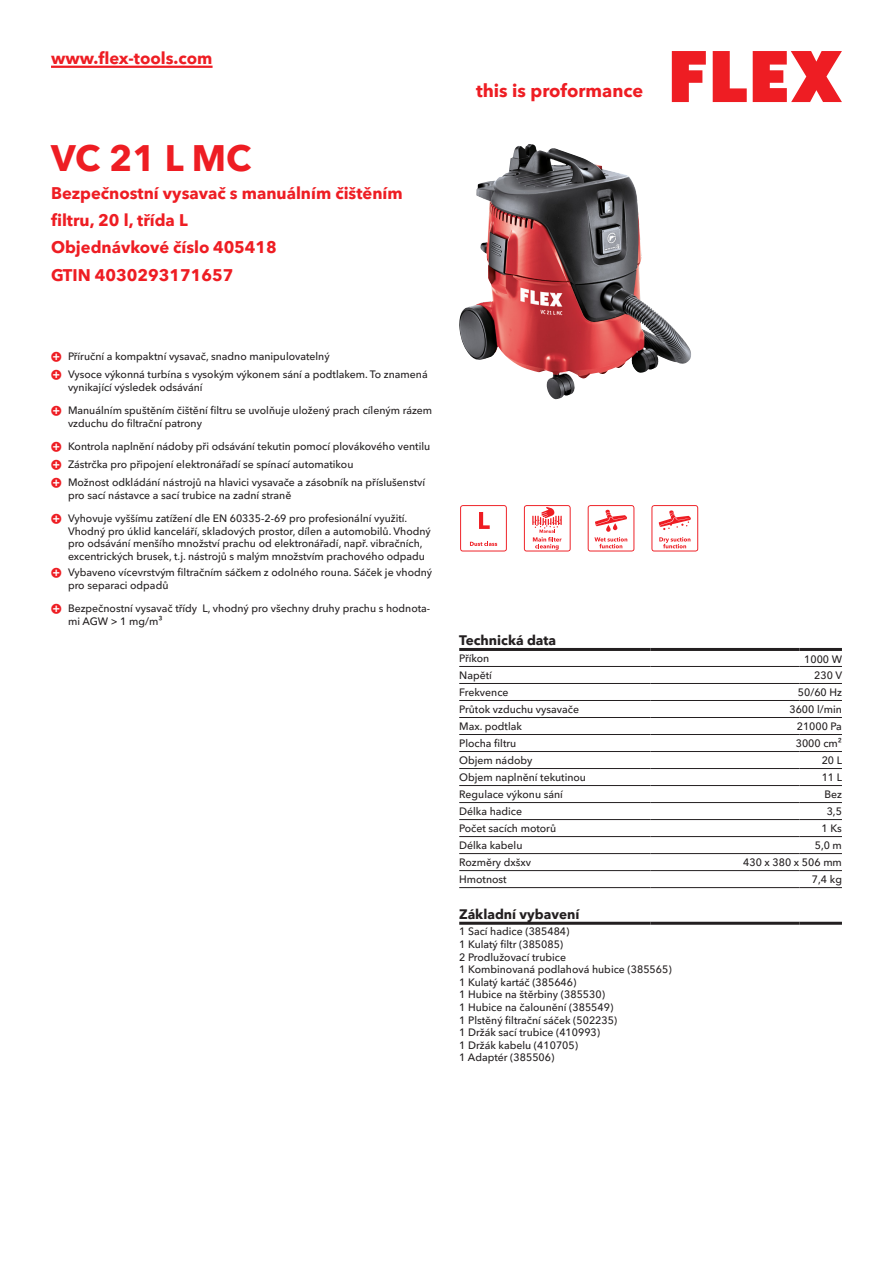
<style>
.page{position:relative;width:893px;height:1263px;background:#fff}
.page>*{position:absolute;margin:0;border:0;box-sizing:border-box;transform-origin:0 0}
.CB_AF_Product-name{font:700 36px "Avenir Next W1 G";color:#ee1d23}
.t1{font:700 18px "Avenir Next W1 G";color:#ee1d23}
.CB_AF_Product-short{font:700 16.5px/27px "Avenir Next W1 G";color:#ee1d23}
.CB_AF_Order-number{font:700 16.5px "Avenir Next W1 G";color:#ee1d23}
.CB_AF_Table-headline{font:700 13.5px "Avenir Next W1 G";color:#231f20}
.CB_AF_Table-specific{font:500 10.5px/12.6px "Avenir Next W1 G";color:#231f20}
</style>
<div class="page">
<svg style="left:672px;top:51px;width:34px;height:51px"></svg>
<svg style="left:713px;top:51px;width:34px;height:51px"></svg>
<svg style="left:753px;top:51px;width:89px;height:51px"></svg>
<hr style="left:51px;top:66px;width:162px;height:2px;background:#ee1d23">
<img style="left:459px;top:144px;width:200px;height:255px">
<hr style="left:459px;top:666px;width:192px;height:1px;background:#231f20">
<hr style="left:651px;top:666px;width:148px;height:1px;background:#231f20">
<hr style="left:799px;top:666px;width:43px;height:1px;background:#231f20">
<hr style="left:459px;top:683px;width:192px;height:1px;background:#231f20">
<hr style="left:651px;top:683px;width:148px;height:1px;background:#231f20">
<hr style="left:799px;top:683px;width:43px;height:1px;background:#231f20">
<hr style="left:459px;top:700px;width:192px;height:1px;background:#231f20">
<hr style="left:651px;top:700px;width:148px;height:1px;background:#231f20">
<hr style="left:799px;top:700px;width:43px;height:1px;background:#231f20">
<hr style="left:459px;top:717px;width:192px;height:1px;background:#231f20">
<hr style="left:651px;top:717px;width:148px;height:1px;background:#231f20">
<hr style="left:799px;top:717px;width:43px;height:1px;background:#231f20">
<hr style="left:459px;top:734px;width:192px;height:1px;background:#231f20">
<hr style="left:651px;top:734px;width:148px;height:1px;background:#231f20">
<hr style="left:799px;top:734px;width:43px;height:1px;background:#231f20">
<hr style="left:459px;top:751px;width:192px;height:1px;background:#231f20">
<hr style="left:651px;top:751px;width:148px;height:1px;background:#231f20">
<hr style="left:799px;top:751px;width:43px;height:1px;background:#231f20">
<hr style="left:459px;top:768px;width:192px;height:1px;background:#231f20">
<hr style="left:651px;top:768px;width:148px;height:1px;background:#231f20">
<hr style="left:799px;top:768px;width:43px;height:1px;background:#231f20">
<hr style="left:459px;top:785px;width:192px;height:1px;background:#231f20">
<hr style="left:651px;top:785px;width:148px;height:1px;background:#231f20">
<hr style="left:799px;top:785px;width:43px;height:1px;background:#231f20">
<hr style="left:459px;top:802px;width:192px;height:1px;background:#231f20">
<hr style="left:651px;top:802px;width:148px;height:1px;background:#231f20">
<hr style="left:799px;top:802px;width:43px;height:1px;background:#231f20">
<hr style="left:459px;top:819px;width:192px;height:1px;background:#231f20">
<hr style="left:651px;top:819px;width:148px;height:1px;background:#231f20">
<hr style="left:799px;top:819px;width:43px;height:1px;background:#231f20">
<hr style="left:459px;top:836px;width:192px;height:1px;background:#231f20">
<hr style="left:651px;top:836px;width:148px;height:1px;background:#231f20">
<hr style="left:799px;top:836px;width:43px;height:1px;background:#231f20">
<hr style="left:459px;top:853px;width:192px;height:1px;background:#231f20">
<hr style="left:651px;top:853px;width:148px;height:1px;background:#231f20">
<hr style="left:799px;top:853px;width:43px;height:1px;background:#231f20">
<hr style="left:459px;top:870px;width:192px;height:1px;background:#231f20">
<hr style="left:651px;top:870px;width:148px;height:1px;background:#231f20">
<hr style="left:799px;top:870px;width:43px;height:1px;background:#231f20">
<hr style="left:459px;top:887px;width:192px;height:1px;background:#231f20">
<hr style="left:651px;top:887px;width:148px;height:1px;background:#231f20">
<hr style="left:799px;top:887px;width:43px;height:1px;background:#231f20">
<hr style="left:459px;top:648px;width:192px;height:3px;background:#231f20">
<hr style="left:651px;top:648px;width:148px;height:3px;background:#231f20">
<hr style="left:799px;top:648px;width:43px;height:3px;background:#231f20">
<hr style="left:459px;top:922px;width:192px;height:3px;background:#231f20">
<hr style="left:651px;top:922px;width:148px;height:3px;background:#231f20">
<hr style="left:799px;top:922px;width:43px;height:3px;background:#231f20">
<svg style="left:460px;top:505px;width:47px;height:46px"></svg>
<svg style="left:524px;top:505px;width:47px;height:46px"></svg>
<svg style="left:588px;top:505px;width:46px;height:46px"></svg>
<svg style="left:651px;top:505px;width:47px;height:46px"></svg>
<h3 class="CB_AF_Product-short" style="left:51px;top:43px;width:163px">www.flex-tools.com</h3>
<p class="CB_AF_Product-name" style="left:51px;top:130px;width:202px">VC 21 L MC</p>
<p class="CB_AF_Product-short" style="left:51px;top:178px;width:353px">Bezpečnostní vysavač s manuálním čištěním filtru, 20 l, třída L</p>
<p class="CB_AF_Order-number" style="left:51px;top:234px;width:227px">Objednávkové číslo 405418</p>
<p class="CB_AF_Order-number" style="left:51px;top:262px;width:184px">GTIN 4030293171657</p>
<h2 class="t1" style="left:476px;top:77px;width:169px">this is proformance</h2>
<p class="CB_AF_Table-specific" style="left:68px;top:349px;width:263px">Příruční a kompaktní vysavač, snadno manipulovatelný</p>
<p class="CB_AF_Table-specific" style="left:68px;top:367px;width:361px">Vysoce výkonná turbína s vysokým výkonem sání a podtlakem. To znamená vynikající výsledek odsávání</p>
<p class="CB_AF_Table-specific" style="left:68px;top:403px;width:366px">Manuálním spuštěním čištění filtru se uvolňuje uložený prach cíleným rázem vzduchu do filtrační patrony</p>
<p class="CB_AF_Table-specific" style="left:68px;top:439px;width:364px">Kontrola naplnění nádoby při odsávání tekutin pomocí plovákového ventilu</p>
<p class="CB_AF_Table-specific" style="left:68px;top:457px;width:287px">Zástrčka pro připojení elektronářadí se spínací automatikou</p>
<p class="CB_AF_Table-specific" style="left:68px;top:475px;width:359px">Možnost odkládání nástrojů na hlavici vysavače a zásobník na příslušenství pro sací nástavce a sací trubice na zadní straně</p>
<p class="CB_AF_Table-specific" style="left:68px;top:511px;width:364px">Vyhovuje vyššímu zatížení dle EN 60335-2-69 pro profesionální využití.<br>Vhodný pro úklid kanceláří, skladových prostor, dílen a automobilů. Vhodný pro odsávání menšího množství prachu od elektronářadí, např. vibračních, excentrických brusek, t.j. nástrojů s malým množstvím prachového odpadu</p>
<p class="CB_AF_Table-specific" style="left:68px;top:565px;width:366px">Vybaveno vícevrstvým filtračním sáčkem z odolného rouna. Sáček je vhodný pro separaci odpadů</p>
<p class="CB_AF_Table-specific" style="left:68px;top:601px;width:364px">Bezpečnostní vysavač třídy L, vhodný pro všechny druhy prachu s hodnota&shy;mi AGW &gt; 1 mg/m³</p>
<p class="CB_AF_Table-headline" style="left:459px;top:630px;width:98px">Technická data</p>
<p class="CB_AF_Table-specific" style="left:459px;top:651px;width:32px">Příkon</p>
<p class="CB_AF_Table-specific" style="left:804px;top:652px;width:39px">1000 W</p>
<p class="CB_AF_Table-specific" style="left:459px;top:668px;width:34px">Napětí</p>
<p class="CB_AF_Table-specific" style="left:814px;top:668px;width:29px">230 V</p>
<p class="CB_AF_Table-specific" style="left:459px;top:685px;width:51px">Frekvence</p>
<p class="CB_AF_Table-specific" style="left:798px;top:685px;width:46px">50/60 Hz</p>
<p class="CB_AF_Table-specific" style="left:459px;top:702px;width:121px">Průtok vzduchu vysavače</p>
<p class="CB_AF_Table-specific" style="left:789px;top:702px;width:54px">3600 l/min</p>
<p class="CB_AF_Table-specific" style="left:459px;top:719px;width:64px">Max. podtlak</p>
<p class="CB_AF_Table-specific" style="left:797px;top:719px;width:47px">21000 Pa</p>
<p class="CB_AF_Table-specific" style="left:459px;top:736px;width:59px">Plocha filtru</p>
<p class="CB_AF_Table-specific" style="left:796px;top:736px;width:48px">3000 cm²</p>
<p class="CB_AF_Table-specific" style="left:459px;top:753px;width:75px">Objem nádoby</p>
<p class="CB_AF_Table-specific" style="left:822px;top:753px;width:22px">20 L</p>
<p class="CB_AF_Table-specific" style="left:459px;top:770px;width:128px">Objem naplnění tekutinou</p>
<p class="CB_AF_Table-specific" style="left:822px;top:770px;width:22px">11 L</p>
<p class="CB_AF_Table-specific" style="left:459px;top:787px;width:105px">Regulace výkonu sání</p>
<p class="CB_AF_Table-specific" style="left:824px;top:787px;width:19px">Bez</p>
<p class="CB_AF_Table-specific" style="left:459px;top:804px;width:64px">Délka hadice</p>
<p class="CB_AF_Table-specific" style="left:827px;top:804px;width:17px">3,5</p>
<p class="CB_AF_Table-specific" style="left:459px;top:821px;width:98px">Počet sacích motorů</p>
<p class="CB_AF_Table-specific" style="left:821px;top:821px;width:22px">1 Ks</p>
<p class="CB_AF_Table-specific" style="left:459px;top:838px;width:65px">Délka kabelu</p>
<p class="CB_AF_Table-specific" style="left:815px;top:838px;width:29px">5,0 m</p>
<p class="CB_AF_Table-specific" style="left:459px;top:855px;width:73px">Rozměry dxšxv</p>
<p class="CB_AF_Table-specific" style="left:743px;top:855px;width:100px">430 x 380 x 506 mm</p>
<p class="CB_AF_Table-specific" style="left:459px;top:872px;width:49px">Hmotnost</p>
<p class="CB_AF_Table-specific" style="left:812px;top:872px;width:32px">7,4 kg</p>
<p class="CB_AF_Table-headline" style="left:459px;top:903px;width:122px">Základní vybavení</p>
<p class="CB_AF_Table-specific" style="left:459px;top:924px;width:214px">1 Sací hadice (385484)<br>1 Kulatý filtr (385085)<br>2 Prodlužovací trubice<br>1 Kombinovaná podlahová hubice (385565)<br>1 Kulatý kartáč (385646)<br>1 Hubice na štěrbiny (385530)<br>1 Hubice na čalounění (385549)<br>1 Plstěný filtrační sáček (502235)<br>1 Držák sací trubice (410993)<br>1 Držák kabelu (410705)<br>1 Adaptér (385506)</p>
</div>
